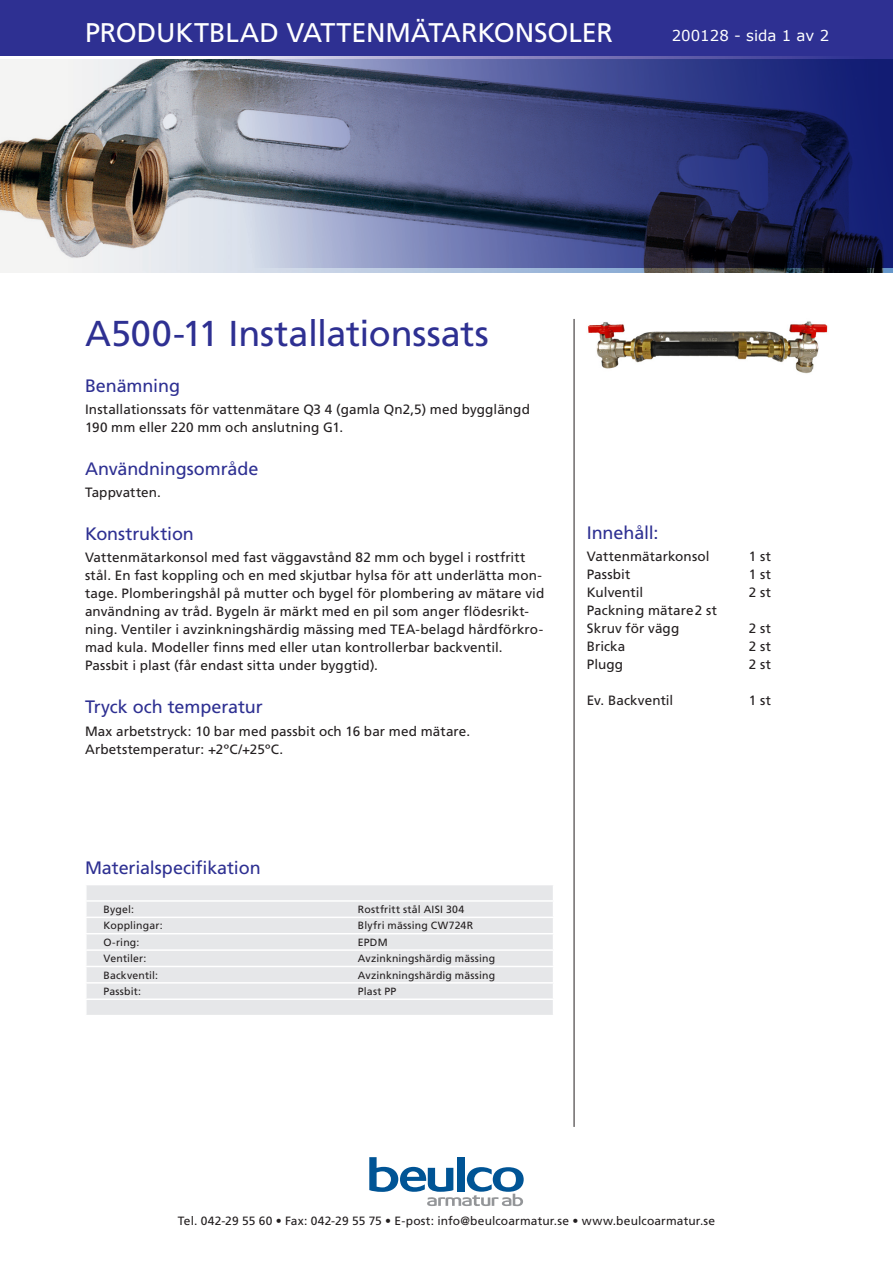
<style>
.page{position:relative;width:893px;height:1263px;background:#fff}
.page>*{position:absolute;margin:0;border:0;box-sizing:border-box;transform-origin:0 0}
.Artikelgrupp{font:36px "Frutiger LT Std";letter-spacing:-.01em;color:#2e3092}
.t1{font:27px "Frutiger LT Std";letter-spacing:-.005em;color:#fff}
.Mellanrubrik{font:18px "Frutiger LT Std";letter-spacing:-.005em;color:#2e3092}
.Materialspecrubrik{font:18px "Frutiger LT Std";letter-spacing:-.01em;color:#2e3092}
.t2{font:15px "Verdana";color:#fff}
.Brödtext{font:13.5px/18px "Frutiger LT Std";letter-spacing:.005em;color:#231f20}
.t3{font:12px "Frutiger LT Std";letter-spacing:.01em;color:#231f20}
.MaterialspecText{font:10.5px "Frutiger LT Std";letter-spacing:.015em;color:#231f20}
</style>
<div class="page">
<img style="left:0;top:55px;width:893px;height:213px">
<div style="left:0;top:0;width:893px;height:55px;background:#2e3092"></div>
<svg style="left:369px;top:1157px;width:155px;height:49px"></svg>
<hr style="left:574px;top:319px;width:1px;height:808px;background:#231f20">
<div style="left:87px;top:885px;width:466px;height:130px;background:#e6e7e9"></div>
<hr style="left:85px;top:900px;width:469px;height:2px;background:#fff">
<hr style="left:85px;top:916px;width:469px;height:2px;background:#fff">
<hr style="left:85px;top:933px;width:469px;height:1px;background:#fff">
<hr style="left:85px;top:949px;width:469px;height:2px;background:#fff">
<hr style="left:85px;top:966px;width:469px;height:1px;background:#fff">
<hr style="left:85px;top:982px;width:469px;height:1px;background:#fff">
<hr style="left:85px;top:998px;width:469px;height:2px;background:#fff">
<svg style="left:86px;top:885px;width:1px;height:130px"></svg>
<img style="left:588px;top:321px;width:240px;height:53px">
<h2 class="t1" style="left:85px;top:16px;width:235px">PRODUKTBLAD Vatte</h2>
<h2 class="t1" style="left:366px;top:16px;width:81px">nmätarko</h2>
<h2 class="t1" style="left:515px;top:16px;width:50px">nsoler</h2>
<p class="t2" style="left:672px;top:26px;width:159px">200128 - sida 1 av 2</p>
<p class="Artikelgrupp" style="left:85px;top:312px;width:405px">A500-11 Installationssats</p>
<p class="Mellanrubrik" style="left:85px;top:375px;width:96px">Benämning</p>
<p class="Brödtext" style="left:85px;top:401px;width:446px">Installationssats för vattenmätare Q3 4 (gamla Qn2,5) med bygglängd<br>190 mm eller 220 mm och anslutning G1.</p>
<p class="Mellanrubrik" style="left:85px;top:458px;width:175px">Användningsområde</p>
<p class="Brödtext" style="left:85px;top:484px;width:78px">Tappvatten.</p>
<p class="Mellanrubrik" style="left:85px;top:523px;width:110px">Konstruktion</p>
<p class="Brödtext" style="left:85px;top:549px;width:461px">Vattenmätarkonsol med fast väggavstånd 82 mm och bygel i rostfritt stål. En fast koppling och en med skjutbar hylsa för att underlätta mon&shy;tage. Plomberingshål på mutter och bygel för plombering av mätare vid</p>
<p class="Brödtext" style="left:85px;top:603px;width:460px">användning av tråd. Bygeln är märkt med en pil som anger flödesrikt&shy;ning. Ventiler i avzinkningshärdig mässing med TEA-belagd hårdförkro&shy;mad kula. Modeller finns med eller utan kontrollerbar backventil.</p>
<p class="Brödtext" style="left:85px;top:657px;width:294px">Passbit i plast (får endast sitta under byggtid).</p>
<p class="Mellanrubrik" style="left:85px;top:696px;width:179px">Tryck och temperatur</p>
<p class="Brödtext" style="left:85px;top:722px;width:387px">M ax arbetstryck: 10 bar med passbit och 16 bar med mätare.</p>
<p class="Brödtext" style="left:85px;top:740px;width:200px">Arbetstemperatur: +2ºC/+25ºC.</p>
<p class="Materialspecrubrik" style="left:85px;top:857px;width:177px">M aterialspecifikation</p>
<p class="MaterialspecText" style="left:104px;top:903px;width:32px">Bygel:</p>
<p class="MaterialspecText" style="left:358px;top:903px;width:108px">Rostfritt stål AISI 304</p>
<p class="MaterialspecText" style="left:104px;top:920px;width:61px">Kopplingar:</p>
<p class="MaterialspecText" style="left:358px;top:920px;width:117px">Blyfri mässing CW724R</p>
<p class="MaterialspecText" style="left:104px;top:936px;width:37px">O-ring:</p>
<p class="MaterialspecText" style="left:358px;top:936px;width:29px">EPDM</p>
<p class="MaterialspecText" style="left:104px;top:952px;width:44px">Ventiler:</p>
<p class="MaterialspecText" style="left:358px;top:952px;width:139px">Avzinkningshärdig mässing</p>
<p class="MaterialspecText" style="left:104px;top:969px;width:56px">Backventil:</p>
<p class="MaterialspecText" style="left:358px;top:969px;width:139px">Avzinkningshärdig mässing</p>
<p class="MaterialspecText" style="left:104px;top:985px;width:39px">Passbit:</p>
<p class="MaterialspecText" style="left:358px;top:985px;width:40px">Plast PP</p>
<p class="Mellanrubrik" style="left:587px;top:522px;width:73px">Innehåll:</p>
<p class="Brödtext" style="left:587px;top:547px;width:124px">Vattenmätarkonsol</p>
<p class="Brödtext" style="left:749px;top:547px;width:24px">1 st</p>
<p class="Brödtext" style="left:587px;top:565px;width:45px">Passbit</p>
<p class="Brödtext" style="left:749px;top:565px;width:24px">1 st</p>
<p class="Brödtext" style="left:587px;top:583px;width:58px">Kulventil</p>
<p class="Brödtext" style="left:749px;top:583px;width:24px">2 st</p>
<p class="Brödtext" style="left:587px;top:601px;width:132px">Packning mätare2 st</p>
<p class="Brödtext" style="left:587px;top:619px;width:94px">Skruv för vägg</p>
<p class="Brödtext" style="left:749px;top:619px;width:24px">2 st</p>
<p class="Brödtext" style="left:587px;top:637px;width:40px">Bricka</p>
<p class="Brödtext" style="left:749px;top:637px;width:24px">2 st</p>
<p class="Brödtext" style="left:587px;top:655px;width:38px">Plugg</p>
<p class="Brödtext" style="left:749px;top:655px;width:24px">2 st</p>
<p class="Brödtext" style="left:587px;top:691px;width:88px">Ev. Backventil</p>
<p class="Brödtext" style="left:749px;top:691px;width:24px">1 st</p>
<p class="t3" style="left:178px;top:1214px;width:539px">Tel. 042-29 55 60 • Fax: 042-29 55 75 • E-post: info@beulcoarmatur.se • www.beulcoarmatur.se</p>
</div>
